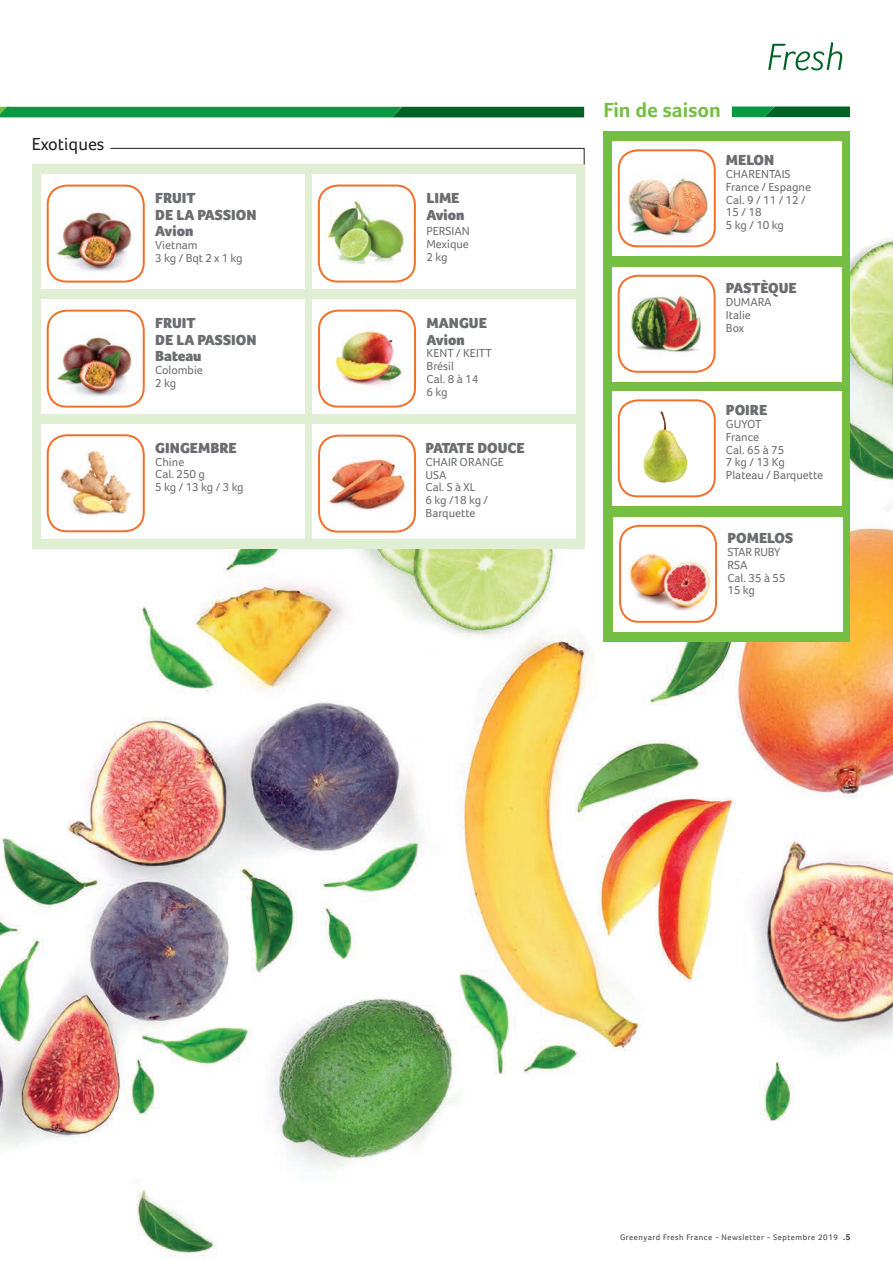
<style>
.page{position:relative;width:893px;height:1263px;background:#fff}
.page>*{position:absolute;margin:0;border:0;box-sizing:border-box;transform-origin:0 0}
.t1{font:700 21px "Foco";color:#74bf43}
.t2{font:18px "Foco";color:#231f20}
.t3{font:900 15px "Foco";color:#6c6d70}
.t4{font:12px/12.8px "Foco";color:#6c6d70}
.t5{font:12px "Foco";letter-spacing:-.02em;color:#6c6d70}
.t6{font:8.25px "Foco";letter-spacing:.07em;color:#3e3e3f}
.s1{font-family:"Helvetica LT Std";font-weight:700}
</style>
<div class="page">
<img style="left:0;top:210px;width:893px;height:1047px">
<div style="left:603px;top:131px;width:247px;height:511px;background:#74bf43"></div>
<div style="left:32px;top:164px;width:552px;height:385px;background:#e0eed4"></div>
<svg style="left:110px;top:148px;width:475px;height:17px"></svg>
<svg style="left:0;top:107px;width:584px;height:10px"></svg>
<svg style="left:768px;top:42px;width:74px;height:28px"></svg>
<svg style="left:732px;top:107px;width:118px;height:10px"></svg>
<div style="left:312px;top:424px;width:264px;height:115px;background:#fff"></div>
<img style="left:328px;top:456px;width:78px;height:56px">
<div style="left:318px;top:435px;width:98px;height:98px;border:2px solid #f36e28;border-radius:19px"></div>
<div style="left:41px;top:174px;width:264px;height:115px;background:#fff"></div>
<img style="left:48px;top:186px;width:96px;height:96px">
<div style="left:47px;top:185px;width:98px;height:98px;border:2px solid #f36e28;border-radius:19px"></div>
<div style="left:41px;top:299px;width:264px;height:115px;background:#fff"></div>
<img style="left:48px;top:311px;width:96px;height:96px">
<div style="left:47px;top:310px;width:98px;height:98px;border:2px solid #f36e28;border-radius:19px"></div>
<div style="left:41px;top:424px;width:264px;height:115px;background:#fff"></div>
<svg style="left:48px;top:435px;width:96px;height:96px"></svg>
<div style="left:47px;top:434px;width:98px;height:98px;border:2px solid #f36e28;border-radius:19px"></div>
<div style="left:312px;top:174px;width:264px;height:115px;background:#fff"></div>
<svg style="left:319px;top:186px;width:96px;height:96px"></svg>
<div style="left:318px;top:185px;width:98px;height:98px;border:2px solid #f36e28;border-radius:19px"></div>
<div style="left:312px;top:299px;width:264px;height:115px;background:#fff"></div>
<img style="left:319px;top:311px;width:96px;height:96px">
<div style="left:318px;top:310px;width:98px;height:98px;border:2px solid #f36e28;border-radius:19px"></div>
<div style="left:612px;top:267px;width:229px;height:114px;background:#fff"></div>
<img style="left:629px;top:295px;width:72px;height:59px">
<div style="left:618px;top:275px;width:98px;height:98px;border:2px solid #f36e28;border-radius:19px"></div>
<div style="left:612px;top:141px;width:229px;height:115px;background:#fff"></div>
<img style="left:619px;top:150px;width:96px;height:96px">
<div style="left:618px;top:149px;width:98px;height:98px;border:2px solid #f36e28;border-radius:19px"></div>
<div style="left:613px;top:517px;width:230px;height:114px;background:#fff"></div>
<img style="left:621px;top:528px;width:95px;height:94px">
<div style="left:619px;top:525px;width:98px;height:98px;border:2px solid #f36e28;border-radius:19px"></div>
<div style="left:612px;top:391px;width:229px;height:115px;background:#fff"></div>
<img style="left:643px;top:411px;width:45px;height:72px">
<div style="left:618px;top:399px;width:98px;height:98px;border:2px solid #f36e28;border-radius:19px"></div>
<p class="t2" style="left:32px;top:134px;width:74px">Exotiques</p>
<p class="t3" style="left:155px;top:189px;width:42px">FRUIT</p>
<p class="t3" style="left:155px;top:206px;width:103px">DE LA PASSION</p>
<p class="t3" style="left:155px;top:222px;width:40px">Avion</p>
<p class="t4" style="left:155px;top:238px;width:44px">Vietnam</p>
<p class="t4" style="left:155px;top:251px;width:89px">3 kg / Bqt 2 x 1 kg</p>
<p class="t3" style="left:155px;top:314px;width:42px">FRUIT</p>
<p class="t3" style="left:155px;top:331px;width:103px">DE LA PASSION</p>
<p class="t3" style="left:155px;top:347px;width:48px">Bateau</p>
<p class="t4" style="left:155px;top:363px;width:49px">Colombie</p>
<p class="t4" style="left:155px;top:376px;width:23px">2 kg</p>
<p class="t3" style="left:155px;top:439px;width:83px">GINGEMBRE</p>
<p class="t4" style="left:155px;top:455px;width:31px">Chine</p>
<p class="t4" style="left:155px;top:468px;width:51px">Cal. 250 g</p>
<p class="t4" style="left:155px;top:480px;width:90px">5 kg / 13 kg / 3 kg</p>
<p class="t3" style="left:426px;top:189px;width:35px">LIME</p>
<p class="t3" style="left:426px;top:206px;width:40px">Avion</p>
<p class="t4" style="left:426px;top:225px;width:45px">PERSIAN</p>
<p class="t4" style="left:426px;top:238px;width:44px">Mexique<br>2 kg</p>
<p class="t3" style="left:427px;top:314px;width:62px">MANGUE</p>
<p class="t3" style="left:427px;top:331px;width:40px">Avion</p>
<p class="t4" style="left:427px;top:347px;width:67px">KENT / KEITT</p>
<p class="t4" style="left:427px;top:360px;width:29px">Brésil</p>
<p class="t4" style="left:427px;top:372px;width:53px">Cal. 8 à 14</p>
<p class="t4" style="left:427px;top:385px;width:23px">6 kg</p>
<p class="t3" style="left:426px;top:439px;width:101px">PATATE DOUCE</p>
<p class="t4" style="left:426px;top:455px;width:80px">CHAIR ORANGE</p>
<p class="t4" style="left:426px;top:468px;width:23px">USA</p>
<p class="t4" style="left:426px;top:481px;width:52px">Cal. S à XL</p>
<p class="t4" style="left:426px;top:494px;width:64px">6 kg /18 kg /</p>
<p class="t4" style="left:426px;top:506px;width:51px">Barquette</p>
<p class="t1" style="left:603px;top:97px;width:119px">Fin de saison</p>
<p class="t3" style="left:726px;top:152px;width:50px">MELON</p>
<p class="t4" style="left:726px;top:168px;width:66px">CHARENTAIS</p>
<p class="t4" style="left:726px;top:180px;width:87px">France / Espagne</p>
<p class="t4" style="left:726px;top:193px;width:81px">Cal. 9 / 11 / 12 /<br>15 / 18</p>
<p class="t4" style="left:726px;top:219px;width:60px">5 kg / 10 kg</p>
<p class="t3" style="left:726px;top:279px;width:72px">PASTÈQUE</p>
<p class="t4" style="left:726px;top:296px;width:47px">DUMARA</p>
<p class="t4" style="left:726px;top:308px;width:26px">Italie<br>Box</p>
<p class="t3" style="left:726px;top:402px;width:43px">POIRE</p>
<p class="t4" style="left:726px;top:418px;width:37px">GUYOT</p>
<p class="t4" style="left:726px;top:430px;width:35px">France</p>
<p class="t4" style="left:726px;top:443px;width:60px">Cal. 65 à 75</p>
<p class="t4" style="left:726px;top:456px;width:60px">7 kg / 13 Kg</p>
<p class="t4" style="left:726px;top:469px;width:99px">Plateau / Barquette</p>
<p class="t3" style="left:727px;top:529px;width:67px">POMELOS</p>
<p class="t5" style="left:727px;top:545px;width:55px">STAR RUBY</p>
<p class="t4" style="left:727px;top:558px;width:60px">RSA<br>Cal. 35 à 55</p>
<p class="t4" style="left:727px;top:584px;width:29px">15 kg</p>
<p class="t6" style="left:620px;top:1233px;width:232px">Greenyard Fresh France - Newsletter - Septembre 2019 <span class="s1">.5</span></p>
</div>
